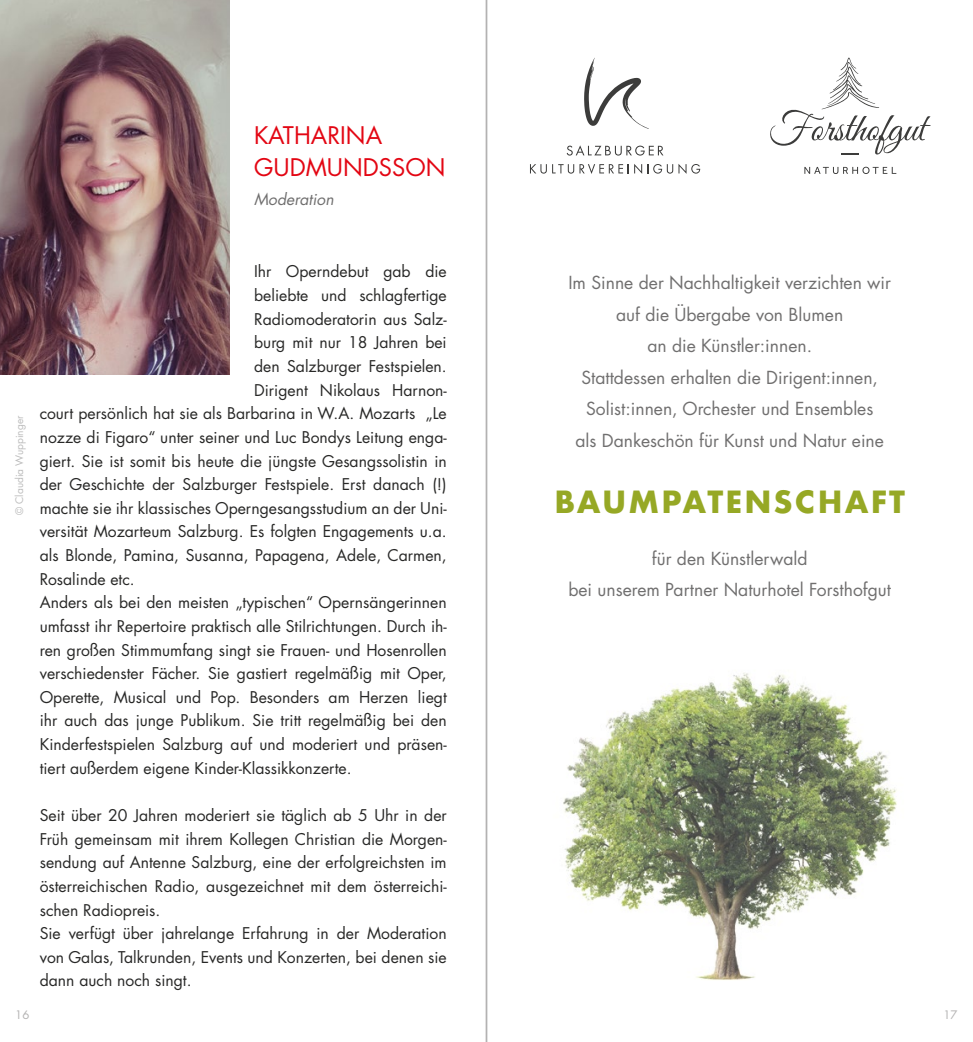
<style>
.page{position:relative;width:973px;height:1042px;background:#fff}
.page>*{position:absolute;margin:0;border:0;box-sizing:border-box;transform-origin:0 0}
.t1{font:700 29.75px "Futura";letter-spacing:.07em;color:#96a825}
.t2{font:23.62px/31.5px "Futura LT Pro";color:#e30613}
.t3{font:17.5px/31.5px "Futura LT Pro";color:#706f6f;text-align:center}
.t4{font:15.75px/23.6px "Futura LT Pro";color:#282827}
.t5{font:italic 15.75px "Futura LT Pro";color:#706f6f}
.t6{font:11.38px "Futura LT Pro";color:#b3b2b2}
.t7{font:10.15px "Futura LT Pro";color:#bcbcbc}
</style>
<div class="page">
<hr style="left:485px;top:0;width:2px;height:1042px;background:#b3b2b2">
<img style="left:0;top:0;width:229px;height:374px">
<img style="left:563px;top:673px;width:334px;height:307px">
<svg style="left:804px;top:167px;width:92px;height:7px"></svg>
<svg style="left:770px;top:58px;width:160px;height:97px"></svg>
<svg style="left:566px;top:145px;width:97px;height:11px"></svg>
<svg style="left:530px;top:164px;width:16px;height:10px"></svg>
<svg style="left:552px;top:164px;width:76px;height:10px"></svg>
<svg style="left:634px;top:164px;width:66px;height:10px"></svg>
<svg style="left:584px;top:57px;width:65px;height:72px"></svg>
<h2 class="t2" style="left:254px;top:119px;width:193px">KATHARINA<br>GUDMUNDSSON</h2>
<p class="t5" style="left:254px;top:189px;width:81px">Moderation</p>
<p class="t7" style="left:13px;top:515px;width:100px;rotate:-90deg">© Claudia Wuppinger</p>
<p class="t4" style="left:254px;top:260px;width:194px">Ihr Operndebut gab die</p>
<p class="t4" style="left:254px;top:283px;width:194px">beliebte und schlagfertige</p>
<p class="t4" style="left:254px;top:307px;width:194px">Radiomoderatorin aus Salz-</p>
<p class="t4" style="left:254px;top:330px;width:194px">burg mit nur 18 Jahren bei</p>
<p class="t4" style="left:254px;top:354px;width:194px">den Salzburger Festspielen.</p>
<p class="t4" style="left:254px;top:378px;width:194px">Dirigent Nikolaus Harnon-</p>
<p class="t4" style="left:40px;top:401px;width:408px">court persönlich hat sie als Barbarina in W.A. Mozarts „Le</p>
<p class="t4" style="left:40px;top:425px;width:408px">nozze di Figaro“ unter seiner und Luc Bondys Leitung enga-</p>
<p class="t4" style="left:40px;top:449px;width:408px">giert. Sie ist somit bis heute die jüngste Gesangssolistin in</p>
<p class="t4" style="left:40px;top:472px;width:408px">der Geschichte der Salzburger Festspiele. Erst danach (!)</p>
<p class="t4" style="left:40px;top:496px;width:408px">machte sie ihr klassisches Operngesangsstudium an der Uni-</p>
<p class="t4" style="left:40px;top:519px;width:408px">versität Mozarteum Salzburg. Es folgten Engagements u.a.</p>
<p class="t4" style="left:40px;top:543px;width:408px">als Blonde, Pamina, Susanna, Papagena, Adele, Carmen,</p>
<p class="t4" style="left:40px;top:567px;width:96px">Rosalinde etc.</p>
<p class="t4" style="left:40px;top:590px;width:408px">Anders als bei den meisten „typischen“ Opernsängerinnen</p>
<p class="t4" style="left:40px;top:614px;width:408px">umfasst ihr Repertoire praktisch alle Stilrichtungen. Durch ih-</p>
<p class="t4" style="left:40px;top:638px;width:408px">ren großen Stimmumfang singt sie Frauen- und Hosenrollen</p>
<p class="t4" style="left:40px;top:661px;width:408px">verschiedenster Fächer. Sie gastiert regelmäßig mit Oper,</p>
<p class="t4" style="left:40px;top:685px;width:408px">Operette, Musical und Pop. Besonders am Herzen liegt</p>
<p class="t4" style="left:40px;top:708px;width:408px">ihr auch das junge Publikum. Sie tritt regelmäßig bei den</p>
<p class="t4" style="left:40px;top:732px;width:408px">Kinderfestspielen Salzburg auf und moderiert und präsen-</p>
<p class="t4" style="left:40px;top:756px;width:313px">tiert außerdem eigene Kinder-Klassikkonzerte.</p>
<p class="t4" style="left:40px;top:803px;width:408px">Seit über 20 Jahren moderiert sie täglich ab 5 Uhr in der Früh gemeinsam mit ihrem Kollegen Christian die Morgen&shy;sendung auf Antenne Salzburg, eine der erfolgreichsten im österreichischen Radio, ausgezeichnet mit dem österreichi&shy;schen Radiopreis.<br>Sie verfügt über jahrelange Erfahrung in der Moderation von Galas, Talkrunden, Events und Konzerten, bei denen sie dann auch noch singt.</p>
<p class="t3" style="left:568px;top:267px;width:324px">Im Sinne der Nachhaltigkeit verzichten wir auf die Übergabe von Blumen<br>an die Künstler:innen.<br>Stattdessen erhalten die Dirigent:innen, Solist:innen, Orchester und Ensembles<br>als Dankeschön für Kunst und Natur eine</p>
<h1 class="t1" style="left:554px;top:480px;width:352px">BAUMPATENSCHAFT</h1>
<p class="t3" style="left:568px;top:542px;width:324px">für den Künstlerwald<br>bei unserem Partner Naturhotel Forsthofgut</p>
<p class="t6" style="left:15px;top:1007px;width:16px">16</p>
<p class="t6" style="left:943px;top:1007px;width:16px">17</p>
</div>
